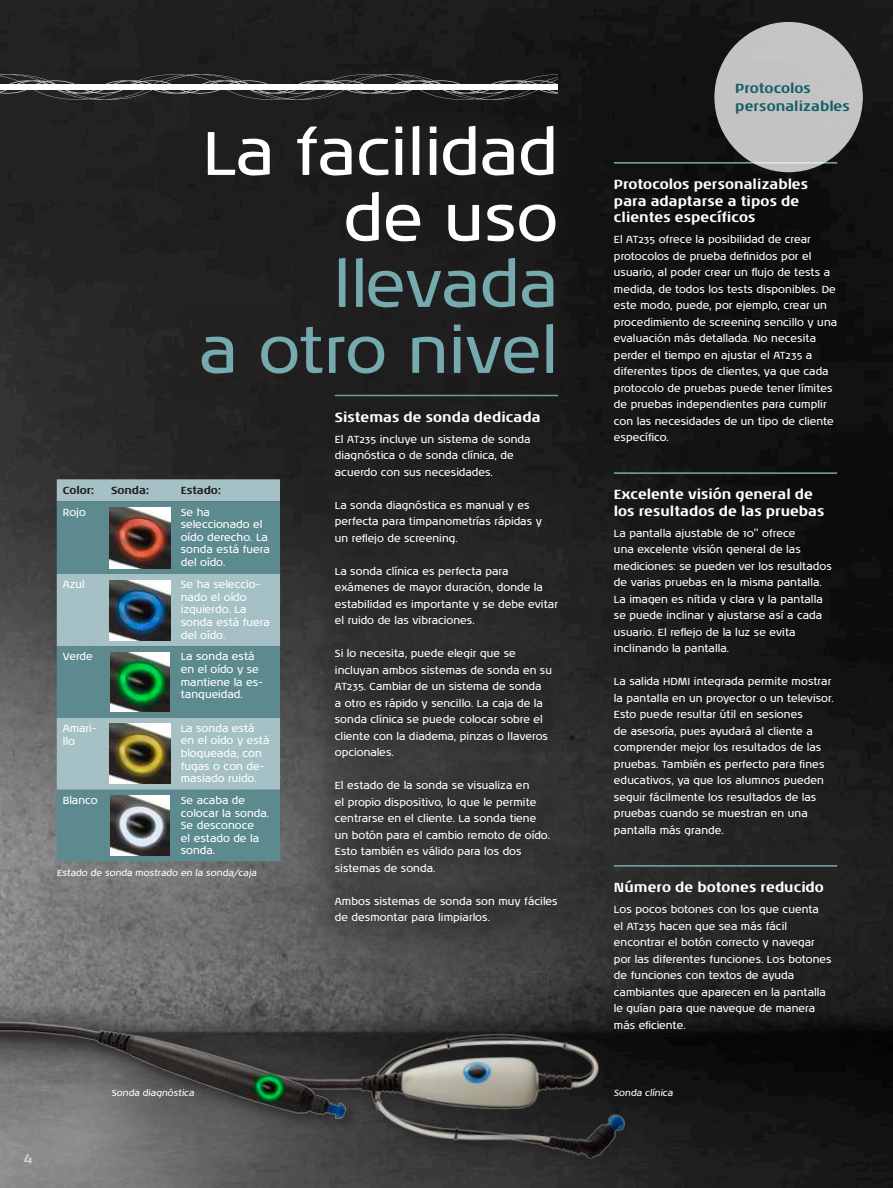
<style>
.page{position:relative;width:893px;height:1188px;background:#fff}
.page>*{position:absolute;margin:0;border:0;box-sizing:border-box;transform-origin:0 0}
.t1{font:63px/66px "Noa LT Pro";color:#75aaae;text-align:right}
.t2{font:63px/66px "Noa LT Pro";color:#fff;text-align:right}
.t3{font:700 13.5px/16.5px "Noa LT Pro";color:#fff}
.t4{font:700 13.5px/18px "Noa LT Pro";letter-spacing:.005em;color:#186067}
.t5{font:700 13.5px "Noa LT Pro";color:#d4d5d7}
.t6{font:10.5px/16.5px "Noa LT Pro";color:#fff}
.t7{font:700 10.5px "Noa LT Pro";color:#231f20}
.t8{font:italic 9px "Noa LT Pro";color:#fff}
</style>
<div class="page">
<img style="left:0;top:0;width:893px;height:1188px">
<svg style="left:0;top:74px;width:558px;height:26px;background:#333"></svg>
<div style="left:0;top:84px;width:558px;height:6px;background:#fff"></div>
<hr style="left:614px;top:162px;width:223px;height:2px;background:#75aaae">
<hr style="left:614px;top:472px;width:223px;height:2px;background:#75aaae">
<hr style="left:614px;top:865px;width:223px;height:2px;background:#75aaae">
<div style="left:296px;top:355px;width:300px;height:607px;background:#231f20;opacity:.57"></div>
<div style="left:714px;top:22px;width:149px;height:150px;background:#c3c3c3;border-radius:50%"></div>
<div style="left:164px;top:87px;width:430px;height:325px;background:#231f20"></div>
<div style="left:57px;top:479px;width:223px;height:22px;background:#a5c1c5"></div>
<svg style="left:57px;top:501px;width:223px;height:360px;background:#799fa3"></svg>
<img style="left:110px;top:507px;width:60px;height:61px">
<img style="left:110px;top:580px;width:60px;height:60px">
<img style="left:110px;top:652px;width:60px;height:60px">
<img style="left:110px;top:724px;width:60px;height:60px">
<img style="left:110px;top:796px;width:60px;height:59px">
<img style="left:218px;top:968px;width:454px;height:220px">
<img style="left:0;top:951px;width:384px;height:209px">
<p class="t5" style="left:24px;top:1147px;width:10px">4</p>
<h1 class="t2" style="left:203px;top:118px;width:356px">La facilidad de uso</h1>
<h1 class="t1" style="left:199px;top:250px;width:360px">llevada<br>a otro nivel</h1>
<p class="t7" style="left:63px;top:482px;width:33px">Color:</p>
<p class="t7" style="left:111px;top:482px;width:39px">Sonda:</p>
<p class="t7" style="left:181px;top:482px;width:42px">Estado:</p>
<p class="t6" style="left:63px;top:503px;width:25px">Rojo</p>
<p class="t6" style="left:181px;top:505px;width:91px;line-height:12.6px">Se ha seleccionado el oído derecho. La sonda está fuera del oído.</p>
<p class="t6" style="left:63px;top:576px;width:24px">Azul</p>
<p class="t6" style="left:181px;top:578px;width:91px;line-height:12.6px">Se ha seleccio&shy;nado el oído izquierdo. La sonda está fuera del oído.</p>
<p class="t6" style="left:63px;top:648px;width:32px">Verde</p>
<p class="t6" style="left:181px;top:650px;width:84px;line-height:12.6px">La sonda está en el oído y se mantiene la es&shy;tanqueidad.</p>
<p class="t6" style="left:63px;top:721px;width:35px;line-height:13.5px">Amari&shy;llo</p>
<p class="t6" style="left:181px;top:722px;width:90px;line-height:12.6px">La sonda está en el oído y está bloqueada, con fugas o con de&shy;masiado ruido.</p>
<p class="t6" style="left:63px;top:792px;width:37px">Blanco</p>
<p class="t6" style="left:181px;top:794px;width:90px;line-height:12.6px">Se acaba de colocar la sonda.<br>Se desconoce<br>el estado de la sonda.</p>
<p class="t8" style="left:57px;top:867px;width:201px">Estado de sonda mostrado en la sonda/caja</p>
<p class="t3" style="left:335px;top:408px;width:207px">Sistemas de sonda dedicada</p>
<p class="t6" style="left:335px;top:431px;width:197px">El AT235 incluye un sistema de sonda diagnóstica o de sonda clínica, de acuerdo con sus necesidades.</p>
<p class="t6" style="left:335px;top:497px;width:208px">La sonda diagnóstica es manual y es perfecta para timpanometrías rápidas y un reflejo de screening.</p>
<p class="t6" style="left:335px;top:563px;width:225px">La sonda clínica es perfecta para exámenes de mayor duración, donde la estabilidad es importante y se debe evitar el ruido de las vibraciones.</p>
<p class="t6" style="left:335px;top:645px;width:219px">Si lo necesita, puede elegir que se incluyan ambos sistemas de sonda en su AT235. Cambiar de un sistema de sonda<br>a otro es rápido y sencillo. La caja de la sonda clínica se puede colocar sobre el cliente con la diadema, pinzas o llaveros opcionales.</p>
<p class="t6" style="left:335px;top:777px;width:217px">El estado de la sonda se visualiza en<br>el propio dispositivo, lo que le permite centrarse en el cliente. La sonda tiene un botón para el cambio remoto de oído.<br>Esto también es válido para los dos sistemas de sonda.</p>
<p class="t6" style="left:335px;top:893px;width:224px">Ambos sistemas de sonda son muy fáciles de desmontar para limpiarlos.</p>
<p class="t4" style="left:735px;top:78px;width:116px">Protocolos personalizables</p>
<p class="t3" style="left:614px;top:175px;width:196px">Protocolos personalizables para adaptarse a tipos de clientes específicos</p>
<p class="t6" style="left:614px;top:231px;width:225px">El AT235 ofrece la posibilidad de crear protocolos de prueba definidos por el usuario, al poder crear un flujo de tests a medida, de todos los tests disponibles. De este modo, puede, por ejemplo, crear un procedimiento de screening sencillo y una evaluación más detallada. No necesita perder el tiempo en ajustar el AT235 a diferentes tipos de clientes, ya que cada protocolo de pruebas puede tener límites de pruebas independientes para cumplir con las necesidades de un tipo de cliente específico.</p>
<p class="t3" style="left:614px;top:485px;width:212px">Excelente visión general de los resultados de las pruebas</p>
<p class="t6" style="left:614px;top:525px;width:219px">La pantalla ajustable de 10” ofrece<br>una excelente visión general de las mediciones: se pueden ver los resultados de varias pruebas en la misma pantalla.<br>La imagen es nítida y clara y la pantalla se puede inclinar y ajustarse así a cada usuario. El reflejo de la luz se evita inclinando la pantalla.</p>
<p class="t6" style="left:614px;top:673px;width:221px">La salida HDMI integrada permite mostrar la pantalla en un proyector o un televisor.<br>Esto puede resultar útil en sesiones<br>de asesoría, pues ayudará al cliente a comprender mejor los resultados de las pruebas. También es perfecto para fines educativos, ya que los alumnos pueden seguir fácilmente los resultados de las pruebas cuando se muestran en una pantalla más grande.</p>
<p class="t3" style="left:614px;top:878px;width:212px">Número de botones reducido</p>
<p class="t6" style="left:614px;top:901px;width:219px">Los pocos botones con los que cuenta<br>el AT235 hacen que sea más fácil encontrar el botón correcto y navegar por las diferentes funciones. Los botones de funciones con textos de ayuda cambiantes que aparecen en la pantalla le guían para que navegue de manera más eficiente.</p>
<p class="t8" style="left:112px;top:1087px;width:84px">Sonda diagnóstica</p>
<p class="t8" style="left:614px;top:1087px;width:61px">Sonda clínica</p>
</div>
